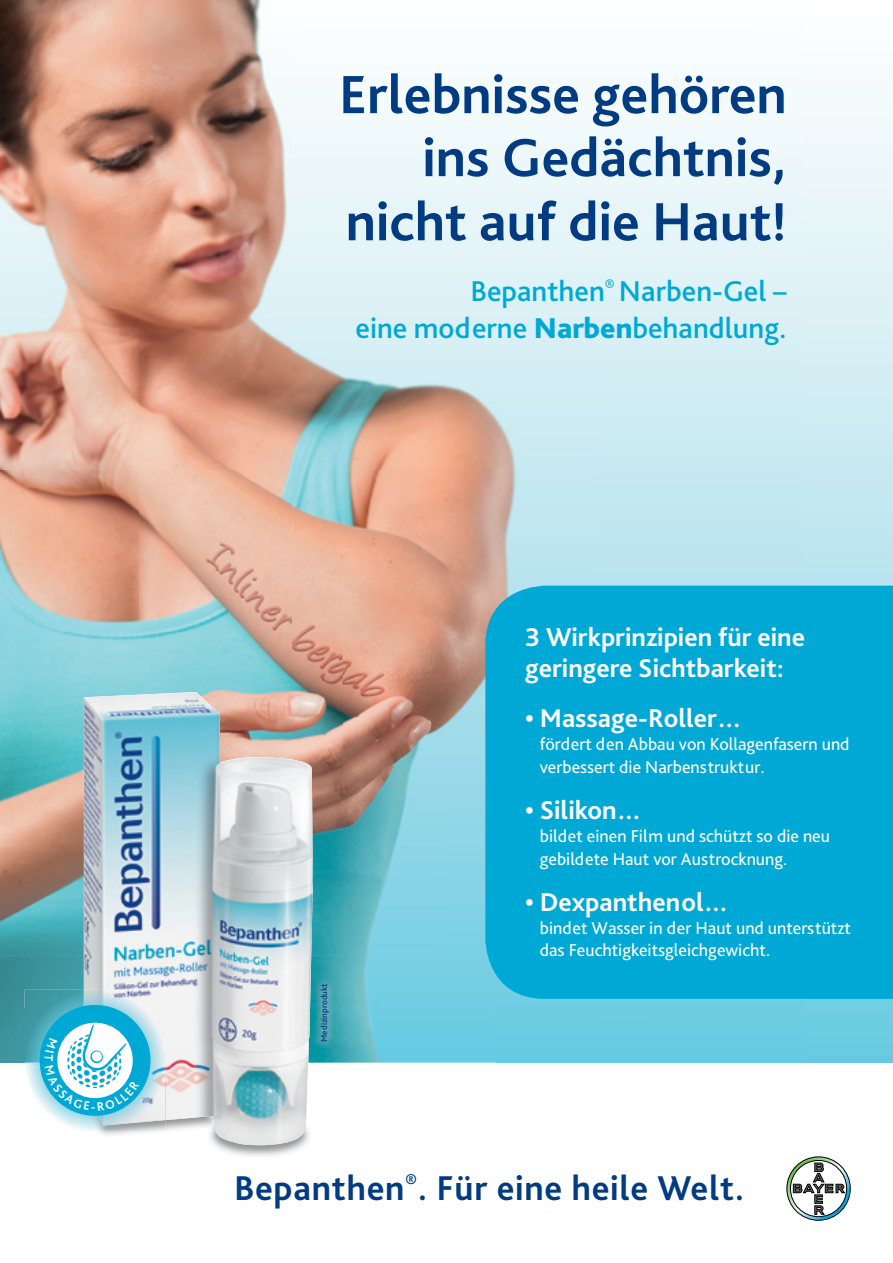
<style>
.page{position:relative;width:893px;height:1263px;background:#fff}
.page>*{position:absolute;margin:0;border:0;box-sizing:border-box;transform-origin:0 0}
.t1{font:700 56.25px/63.6px "Bliss Pro";color:#013b82;text-align:right}
.t2{font:700 36px "Bliss Pro";letter-spacing:.02em;color:#013b82}
.t3{font:500 30px/37.5px "Bliss Pro";color:#00a9d5;text-align:right}
.t4{font:700 27px/31.5px "Bliss Pro";color:#fff}
.t5{font:18px/23.1px "Bliss Pro";color:#fff}
.t6{font:500 9px "Bliss Pro";color:#013b82}
.s1{font-weight:800}
</style>
<div class="page">
<svg style="left:803px;top:89px;width:90px;height:974px;background:#cbebf3"></svg>
<img style="left:0;top:0;width:752px;height:632px">
<img style="left:752px;top:85px;width:51px;height:978px">
<img style="left:0;top:632px;width:191px;height:108px">
<img style="left:191px;top:632px;width:294px;height:162px">
<div style="left:650px;top:999px;width:102px;height:64px;background:#6acce2"></div>
<img style="left:0;top:740px;width:84px;height:269px">
<img style="left:313px;top:794px;width:172px;height:161px">
<div style="left:599px;top:999px;width:51px;height:64px;background:#6acce2"></div>
<img style="left:313px;top:955px;width:286px;height:108px">
<img style="left:0;top:1009px;width:24px;height:54px">
<div style="left:485px;top:586px;width:408px;height:413px;background:#00a9d5"></div>
<img style="left:84px;top:692px;width:229px;height:453px">
<img style="left:313px;top:976px;width:23px;height:73px">
<img style="left:24px;top:990px;width:60px;height:119px">
<img style="left:84px;top:990px;width:82px;height:34px">
<div style="left:40px;top:1005px;width:110px;height:111px;background:#00a9d5;border-radius:50%"></div>
<svg style="left:787px;top:1157px;width:63px;height:63px"></svg>
<svg style="left:45px;top:1024px;width:259px;height:120px"></svg>
<h1 class="t1" style="left:339px;top:61px;width:449px">Erlebnisse gehören ins Gedächtnis, nicht auf die Haut!</h1>
<h3 class="t3" style="left:356px;top:271px;width:433px">Bepanthen<sup>®</sup> Narben-Gel –<br>eine moderne <span class="s1">Narben</span>behandlung.</h3>
<p class="t6" style="left:319px;top:1042px;width:60px;rotate:-90deg">Medizinprodukt</p>
<h3 class="t4" style="left:525px;top:621px;width:281px">3 Wirkprinzipien für eine geringere Sichtbarkeit:</h3>
<h3 class="t4" style="left:525px;top:702px;width:218px">• Massage-Roller…</h3>
<p class="t5" style="left:540px;top:732px;width:311px">fördert den Abbau von Kollagenfasern und verbessert die Narbenstruktur.</p>
<h3 class="t4" style="left:525px;top:794px;width:117px">• Silikon…</h3>
<p class="t5" style="left:540px;top:824px;width:292px">bildet einen Film und schützt so die neu gebildete Haut vor Austrocknung.</p>
<h3 class="t4" style="left:525px;top:886px;width:205px">• Dexpanthenol…</h3>
<p class="t5" style="left:540px;top:916px;width:313px;line-height:22.5px">bindet Wasser in der Haut und unterstützt das Feuchtigkeits gleichgewicht.</p>
<h2 class="t2" style="left:234px;top:1166px;width:512px">Bepanthen<sup>®</sup>. Für eine heile Welt.</h2>
</div>
